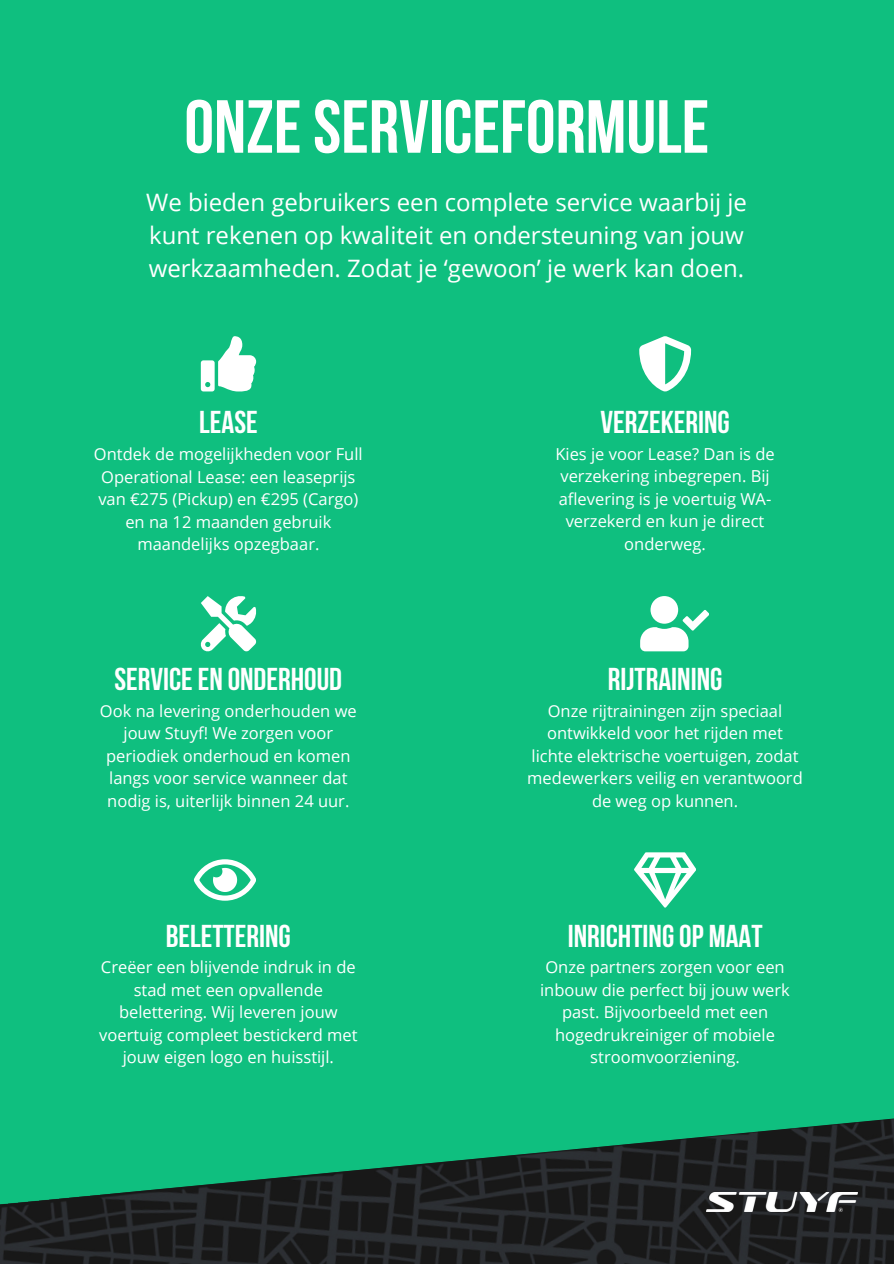
<style>
.page{position:relative;width:894px;height:1264px;background:#fff}
.page>*{position:absolute;margin:0;border:0;box-sizing:border-box;transform-origin:0 0}
.t1{font:700 75px "Bebas Neue";color:#fff}
.t2{font:700 31.5px "Bebas Neue";color:#fff}
.t3{font:24px/32.7px "Open Sans";color:#fff}
.t4{font:16.5px/22.5px "Open Sans";color:#fff;text-align:center}
</style>
<div class="page">
<div style="left:0;top:0;width:893px;height:1263px;background:#0fbf7f"></div>
<svg style="left:0;top:1118px;width:893px;height:145px"></svg>
<svg style="left:201px;top:336px;width:55px;height:55px"></svg>
<svg style="left:639px;top:336px;width:52px;height:55px"></svg>
<svg style="left:201px;top:596px;width:55px;height:55px"></svg>
<svg style="left:640px;top:596px;width:68px;height:55px"></svg>
<svg style="left:194px;top:859px;width:62px;height:41px"></svg>
<svg style="left:634px;top:852px;width:61px;height:55px"></svg>
<img style="left:706px;top:1192px;width:151px;height:19px">
<h1 class="t1" style="left:184px;top:96px;width:526px">ONZE SERVICEFORMULE</h1>
<h3 class="t3" style="left:146px;top:186px;width:602px">We bieden gebruikers een complete service waarbij je kunt rekenen op kwaliteit en ondersteuning van jouw werkzaamheden. Zodat je ‘gewoon’ je werk kan doen.</h3>
<p class="t2" style="left:199px;top:409px;width:60px">LEASE</p>
<h2 class="t2" style="left:600px;top:409px;width:131px">VERZEKERING</h2>
<p class="t4" style="left:94px;top:443px;width:270px">Ontdek de mogelijkheden voor Full<br>Operational Lease: een leaseprijs van €275 (Pickup) en €295 (Cargo) en na 12 maanden gebruik maandelijks opzegbaar.</p>
<h2 class="t4" style="left:555px;top:442px;width:221px">Kies je voor Lease? Dan is de verzekering inbegrepen. Bij aflevering is je voertuig WA&shy;verzekerd en kun je direct onderweg.</h2>
<p class="t2" style="left:114px;top:666px;width:229px">SERVICE EN ONDERHOUD</p>
<p class="t2" style="left:607px;top:666px;width:116px">RIJTRAINING</p>
<h2 class="t4" style="left:100px;top:699px;width:258px">Ook na levering onderhouden we jouw Stuyf! We zorgen voor periodiek onderhoud en komen langs voor service wanneer dat nodig is, uiterlijk binnen 24 uur.</h2>
<p class="t4" style="left:527px;top:699px;width:277px">Onze rijtrainingen zijn speciaal ontwikkeld voor het rijden met lichte elektrische voertuigen, zodat medewerkers veilig en verantwoord de weg op kunnen.</p>
<h2 class="t2" style="left:166px;top:923px;width:127px">BELETTERING</h2>
<p class="t2" style="left:567px;top:923px;width:196px">INRICHTING OP MAAT</p>
<p class="t4" style="left:99px;top:955px;width:260px">Creëer een blijvende indruk in de stad met een opvallende belettering. Wij leveren jouw voertuig compleet bestickerd met jouw eigen logo en huisstijl.</p>
<p class="t4" style="left:540px;top:955px;width:251px">Onze partners zorgen voor een inbouw die perfect bij jouw werk past. Bijvoorbeeld met een hogedrukreiniger of mobiele stroomvoorziening.</p>
</div>
